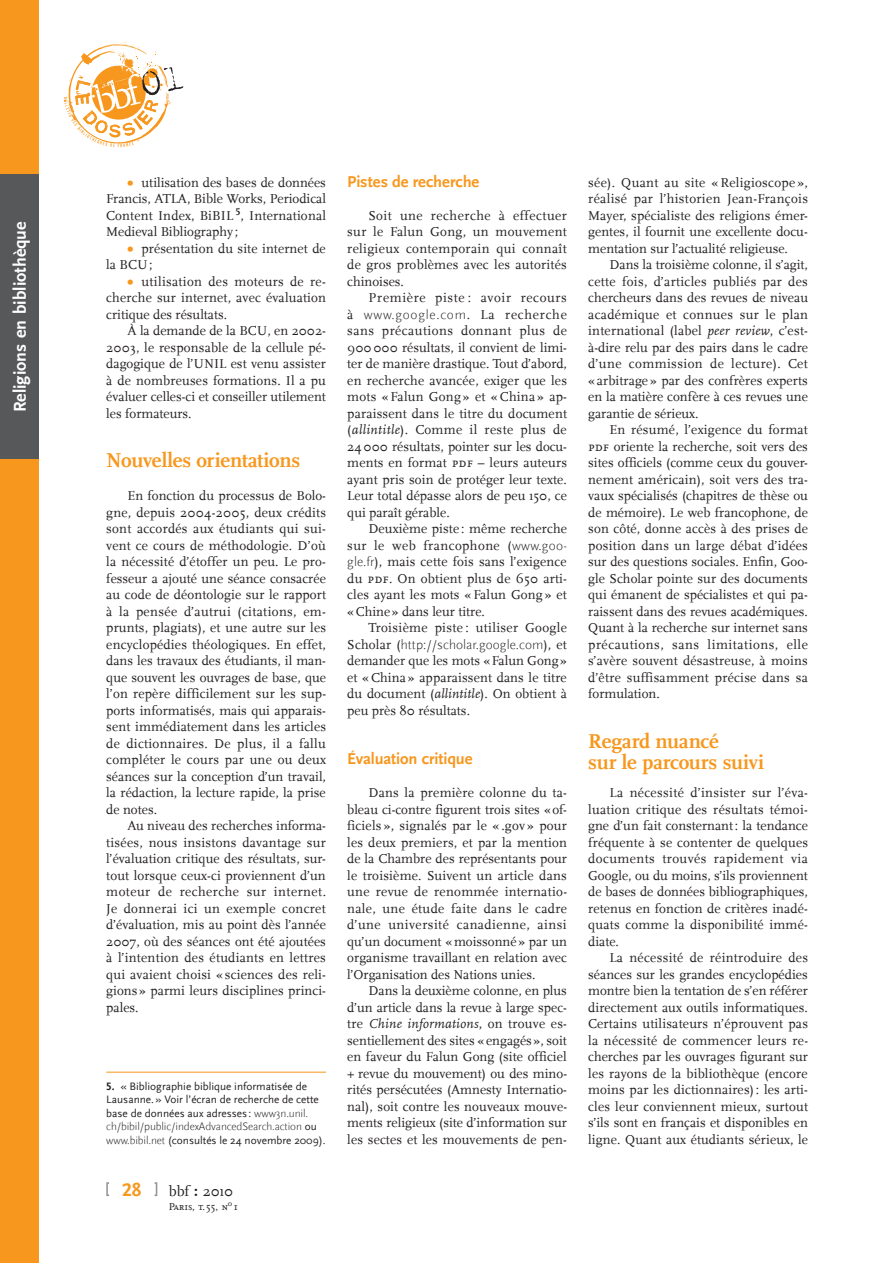
<style>
.page{position:relative;width:893px;height:1263px;background:#fff}
.page>*{position:absolute;margin:0;border:0;box-sizing:border-box;transform-origin:0 0}
.t1{font:700 21px/21px "Scala";letter-spacing:-.015em;color:#f7971d}
.t2{font:700 19.5px "Scala Sans LF";color:#f7971d}
.t3{font:700 18px "Scala Sans LF";color:#fff}
.t4{font:700 16.5px "Scala Sans";color:#f7971d}
.t5{font:15px "Scala";color:#231f20}
.t6{font:13.5px/16.5px "Scala";letter-spacing:.005em;color:#231f20;text-align:justify}
.t7{font:300 13.5px "Scala Sans";letter-spacing:.005em;color:#231f20}
.t8{font:13.5px "Scala";letter-spacing:.025em;color:#231f20}
.t9{font:300 13.5px "Scala Sans";letter-spacing:.055em;color:#231f20}
.t10{font:13.5px "Scala";letter-spacing:.05em;color:#231f20}
.t11{font:11.25px/13.5px "Scala Sans";color:#231f20}
.t12{font:10.5px "Scala Caps";color:#231f20}
.s1{font-family:"Scala Sans";font-weight:700;font-size:16.5px;color:#f7971d}
.s2{font-family:"Scala Sans LF";font-weight:700}
.s3{font-weight:300}
.s4{font-family:"Scala Sans";font-weight:700}
.s5{font-family:"Scala";font-weight:400}
.s6{font-style:italic}
.s7{font-family:"Scala Caps"}
.s8{font-family:"Scala Sans";font-weight:300}
</style>
<div class="page">
<svg style="left:106px;top:1182px;width:3px;height:14px"></svg>
<svg style="left:155px;top:1182px;width:2px;height:14px"></svg>
<div style="left:0;top:0;width:38px;height:1263px;background:#f7971d"></div>
<svg style="left:64px;top:43px;width:119px;height:104px"></svg>
<div style="left:0;top:174px;width:38px;height:285px;background:#57585a"></div>
<hr style="left:106px;top:1072px;width:220px;height:1px;background:#f7971d">
<h3 class="t3" style="left:10px;top:412px;width:192px;rotate:-90deg">Religions en bibliothèque</h3>
<p class="t6" style="left:106px;top:174px;width:221px;text-indent:21px"><span class="s1">•</span> utilisation des bases de données Francis, ATLA, Bible Works, Periodical Content Index, BiBIL <sup>5</sup>, International Medieval Bibliography ;</p>
<p class="t6" style="left:106px;top:240px;width:221px;text-indent:21px"><span class="s1">•</span> présentation du site internet de la BCU;</p>
<p class="t6" style="left:106px;top:273px;width:221px;text-indent:21px"><span class="s1">•</span> utilisation des moteurs de re&shy;cherche sur internet, avec évaluation critique des résultats.</p>
<p class="t6" style="left:106px;top:323px;width:221px;text-indent:21px">À la demande de la BCU, en 2002- 2003, le responsable de la cellule pé&shy;dagogique de l’UNIL est venu assister à de nombreuses formations. Il a pu évaluer celles-ci et conseiller utilement les formateurs.</p>
<h1 class="t1" style="left:106px;top:450px;width:195px">Nouvelles orientations</h1>
<p class="t6" style="left:106px;top:488px;width:221px;text-indent:21px">En fonction du processus de Bolo&shy;gne, depuis 2004-2005, deux crédits sont accordés aux étudiants qui sui&shy;vent ce cours de méthodologie. D’où la nécessité d’étoffer un peu. Le pro&shy;fesseur a ajouté une séance consacrée au code de déontologie sur le rapport à la pensée d’autrui (citations, em&shy;prunts, plagiats), et une autre sur les encyclopédies théologiques. En effet, dans les travaux des étudiants, il man&shy;que souvent les ouvrages de base, que l’on repère difficilement sur les sup&shy;ports informatisés, mais qui apparais&shy;sent immédiatement dans les articles de dictionnaires. De plus, il a fallu compléter le cours par une ou deux séances sur la conception d’un travail, la rédaction, la lecture rapide, la prise de notes.</p>
<p class="t6" style="left:106px;top:818px;width:221px;text-indent:21px">Au niveau des recherches informa&shy;tisées, nous insistons davantage sur l’évaluation critique des résultats, sur&shy;tout lorsque ceux-ci proviennent d’un moteur de recherche sur internet.<br>Je donnerai ici un exemple concret d’évaluation, mis au point dès l’année 2007, où des séances ont été ajoutées à l’intention des étudiants en lettres qui avaient choisi « sciences des reli&shy;gions » parmi leurs disciplines princi&shy;pales.</p>
<p class="t11" style="left:106px;top:1080px;width:221px"><span class="s2">5.</span> « Bibliographie biblique informatisée de Lausanne.» Voir l’écran de recherche de cette base de données aux adresses : <span class="s3">www3n.unil. ch/bibil/public/indexAdvancedSearch.action</span> ou <span class="s3">www.bibil.net</span> (consultés le 24 novembre 2009).</p>
<h2 class="t2" style="left:122px;top:1179px;width:21px">28</h2>
<p class="t5" style="left:169px;top:1183px;width:66px">bbf <span class="s4">:</span> 2010</p>
<p class="t12" style="left:169px;top:1200px;width:70px">Paris, t. 55, n<sup>o</sup> 1</p>
<p class="t4" style="left:347px;top:172px;width:134px">Pistes de recherche</p>
<p class="t6" style="left:347px;top:207px;width:221px;text-indent:21px">Soit une recherche à effectuer sur le Falun Gong, un mouvement religieux contemporain qui connaît de gros problèmes avec les autorités chinoises.</p>
<p class="t10" style="left:369px;top:290px;width:200px">Première piste : avoir recours</p>
<p class="t9" style="left:347px;top:307px;width:221px"><span class="s5">à</span> www.google.com<span class="s5">. La recherche</span></p>
<p class="t6" style="left:347px;top:323px;width:221px">sans précautions donnant plus de 900000 résultats, il convient de limi&shy;ter de manière drastique. Tout d’abord, en recherche avancée, exiger que les mots « Falun Gong » et «China » ap&shy;paraissent dans le titre du document (<span class="s6">allintitle</span>). Comme il reste plus de 24000 résultats, pointer sur les docu&shy;ments en format <span class="s7">pdf</span> – leurs auteurs ayant pris soin de protéger leur texte.<br>Leur total dépasse alors de peu 150, ce qui paraît gérable.</p>
<p class="t6" style="left:347px;top:521px;width:221px;text-indent:21px">Deuxième piste : même recherche sur le web francophone (<span class="s8">www.goo&shy;gle.fr</span>), mais cette fois sans l’exigence du <span class="s7">pdf</span>. On obtient plus de 650 arti&shy;cles ayant les mots « Falun Gong » et «Chine » dans leur titre.</p>
<p class="t8" style="left:369px;top:620px;width:200px">Troisième piste : utiliser Google</p>
<p class="t7" style="left:347px;top:637px;width:221px"><span class="s5">Scholar (</span>http://scholar.google.com<span class="s5">), et</span></p>
<p class="t6" style="left:347px;top:653px;width:221px">demander que les mots «Falun Gong» et «China » apparaissent dans le titre du document (<span class="s6">allintitle</span>). On obtient à peu près 80 résultats.</p>
<p class="t4" style="left:347px;top:749px;width:127px">Évaluation critique</p>
<p class="t6" style="left:347px;top:785px;width:221px;text-indent:21px">Dans la première colonne du ta&shy;bleau ci-contre figurent trois sites «of&shy;ficiels », signalés par le « .gov » pour les deux premiers, et par la mention de la Chambre des représentants pour le troisième. Suivent un article dans une revue de renommée internatio&shy;nale, une étude faite dans le cadre d’une université canadienne, ainsi qu’un document «moissonné » par un organisme travaillant en relation avec l’Organisation des Nations unies.</p>
<p class="t6" style="left:347px;top:983px;width:221px;text-indent:21px">Dans la deuxième colonne, en plus d’un article dans la revue à large spec&shy;tre <span class="s6">Chine informations</span>, on trouve es&shy;sentiellement des sites « engagés », soit en faveur du Falun Gong (site officiel + revue du mouvement) ou des mino&shy;rités persécutées (Amnesty Internatio&shy;nal), soit contre les nouveaux mouve&shy;ments religieux (site d’information sur les sectes et les mouvements de pen-</p>
<p class="t6" style="left:588px;top:174px;width:221px">sée). Quant au site « Religioscope », réalisé par l’historien Jean-François Mayer, spécialiste des religions émer&shy;gentes, il fournit une excellente docu&shy;mentation sur l’actualité religieuse.</p>
<p class="t6" style="left:588px;top:257px;width:221px;text-indent:21px">Dans la troisième colonne, il s’agit, cette fois, d’articles publiés par des chercheurs dans des revues de niveau académique et connues sur le plan international (label <span class="s6">peer review</span>, c’est&shy;à-dire relu par des pairs dans le cadre d’une commission de lecture). Cet « arbitrage » par des confrères experts en la matière confère à ces revues une garantie de sérieux.</p>
<p class="t6" style="left:588px;top:422px;width:221px;text-indent:21px">En résumé, l’exigence du format <span class="s7">pdf</span> oriente la recherche, soit vers des sites officiels (comme ceux du gouver&shy;nement américain), soit vers des tra&shy;vaux spécialisés (chapitres de thèse ou de mémoire). Le web francophone, de son côté, donne accès à des prises de position dans un large débat d’idées sur des questions sociales. Enfin, Goo&shy;gle Scholar pointe sur des documents qui émanent de spécialistes et qui pa&shy;raissent dans des revues académiques.<br>Quant à la recherche sur internet sans précautions, sans limitations, elle s’avère souvent désastreuse, à moins d’être suffisamment précise dans sa formulation.</p>
<h1 class="t1" style="left:588px;top:730px;width:177px">Regard nuancé<br>sur le parcours suivi</h1>
<p class="t6" style="left:588px;top:785px;width:221px;text-indent:21px">La nécessité d’insister sur l’éva&shy;luation critique des résultats témoi&shy;gne d’un fait consternant: la tendance fréquente à se contenter de quelques documents trouvés rapidement via Google, ou du moins, s’ils proviennent de bases de données bibliographiques, retenus en fonction de critères inadé&shy;quats comme la disponibilité immé&shy;diate.</p>
<p class="t6" style="left:588px;top:950px;width:221px;text-indent:21px">La nécessité de réintroduire des séances sur les grandes encyclopédies montre bien la tentation de s’en référer directement aux outils informatiques.<br>Certains utilisateurs n’éprouvent pas la nécessité de commencer leurs re&shy;cherches par les ouvrages figurant sur les rayons de la bibliothèque (encore moins par les dictionnaires): les arti&shy;cles leur conviennent mieux, surtout s’ils sont en français et disponibles en ligne. Quant aux étudiants sérieux, le</p>
</div>
